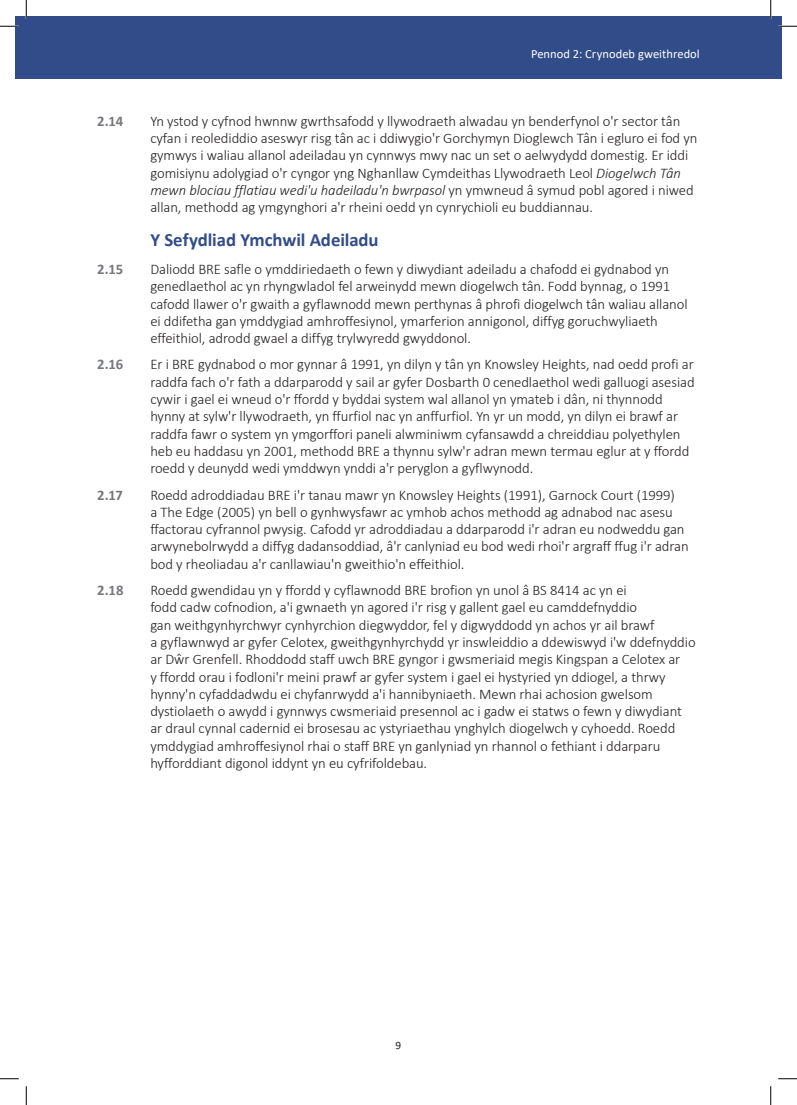
<style>
.page{position:relative;width:797px;height:1105px;background:#fff}
.page>*{position:absolute;margin:0;border:0;box-sizing:border-box;transform-origin:0 0}
.BHead{font:700 18.75px "Calibri";letter-spacing:-.005em;color:#314c88}
.t1{font:300 14.75px/17.2px "Calibri";letter-spacing:-.005em;color:#231f20}
.t2{font:700 14.75px "Calibri";letter-spacing:-.01em;color:#76787b}
.t3{font:12.5px "Calibri";letter-spacing:.005em;color:#fff}
.t4{font:11.25px "Calibri";color:#231f20}
.s1{font-style:italic}
</style>
<div class="page">
<div style="left:16px;top:16px;width:10px;height:63px;background:#314c88"></div>
<div style="left:26px;top:16px;width:755px;height:63px;background:#314c88"></div>
<svg style="left:0;top:25px;width:19px;height:2px"></svg>
<svg style="left:778px;top:25px;width:19px;height:2px"></svg>
<svg style="left:0;top:1078px;width:19px;height:1px"></svg>
<svg style="left:778px;top:1078px;width:19px;height:1px"></svg>
<svg style="left:25px;top:0;width:2px;height:19px"></svg>
<svg style="left:25px;top:1086px;width:2px;height:19px"></svg>
<svg style="left:770px;top:0;width:1px;height:19px"></svg>
<svg style="left:770px;top:1086px;width:1px;height:19px"></svg>
<p class="t3" style="left:531px;top:45px;width:170px">Pennod 2: Crynodeb gweithredol</p>
<p class="t2" style="left:97px;top:111px;width:28px">2.14</p>
<p class="t1" style="left:150px;top:112px;width:548px">Yn ystod y cyfnod hwnnw gwrthsafodd y llywodraeth alwadau yn benderfynol o'r sector tân cyfan i reolediddio aseswyr risg tân ac i ddiwygio'r Gorchymyn Dioglewch Tân i egluro ei fod yn gymwys i waliau allanol adeiladau yn cynnwys mwy nac un set o aelwydydd domestig. Er iddi gomisiynu adolygiad o'r cyngor yng Nghanllaw Cymdeithas Llywodraeth Leol <span class="s1">Diogelwch Tân mewn blociau fflatiau wedi'u hadeiladu'n bwrpasol</span> yn ymwneud â symud pobl agored i niwed allan, methodd ag ymgynghori a'r rheini oedd yn cynrychioli eu buddiannau.</p>
<h3 class="BHead" style="left:150px;top:227px;width:230px">Y Sefydliad Ymchwil Adeiladu</h3>
<p class="t2" style="left:97px;top:259px;width:28px">2.15</p>
<p class="t1" style="left:150px;top:260px;width:539px">Daliodd BRE safle o ymddiriedaeth o fewn y diwydiant adeiladu a chafodd ei gydnabod yn genedlaethol ac yn rhyngwladol fel arweinydd mewn diogelwch tân. Fodd bynnag, o 1991 cafodd llawer o'r gwaith a gyflawnodd mewn perthynas â phrofi diogelwch tân waliau allanol ei ddifetha gan ymddygiad amhroffesiynol, ymarferion annigonol, diffyg goruchwyliaeth effeithiol, adrodd gwael a diffyg trylwyredd gwyddonol.</p>
<p class="t2" style="left:97px;top:354px;width:28px">2.16</p>
<p class="t1" style="left:150px;top:356px;width:546px">Er i BRE gydnabod o mor gynnar â 1991, yn dilyn y tân yn Knowsley Heights, nad oedd profi ar raddfa fach o'r fath a ddarparodd y sail ar gyfer Dosbarth 0 cenedlaethol wedi galluogi asesiad cywir i gael ei wneud o'r ffordd y byddai system wal allanol yn ymateb i dân, ni thynnodd hynny at sylw'r llywodraeth, yn ffurfiol nac yn anffurfiol. Yn yr un modd, yn dilyn ei brawf ar raddfa fawr o system yn ymgorffori paneli alwminiwm cyfansawdd a chreiddiau polyethylen heb eu haddasu yn 2001, methodd BRE a thynnu sylw'r adran mewn termau eglur at y ffordd roedd y deunydd wedi ymddwyn ynddi a'r peryglon a gyflwynodd.</p>
<p class="t2" style="left:97px;top:484px;width:27px">2.17</p>
<p class="t1" style="left:150px;top:486px;width:540px">Roedd adroddiadau BRE i'r tanau mawr yn Knowsley Heights (1991), Garnock Court (1999)<br>a The Edge (2005) yn bell o gynhwysfawr ac ymhob achos methodd ag adnabod nac asesu ffactorau cyfrannol pwysig. Cafodd yr adroddiadau a ddarparodd i'r adran eu nodweddu gan arwynebolrwydd a diffyg dadansoddiad, â'r canlyniad eu bod wedi rhoi'r argraff ffug i'r adran bod y rheoliadau a'r canllawiau'n gweithio'n effeithiol.</p>
<p class="t2" style="left:97px;top:580px;width:28px">2.18</p>
<p class="t1" style="left:150px;top:581px;width:547px">Roedd gwendidau yn y ffordd y cyflawnodd BRE brofion yn unol â BS 8414 ac yn ei<br>fodd cadw cofnodion, a'i gwnaeth yn agored i'r risg y gallent gael eu camddefnyddio<br>gan weithgynhyrchwyr cynhyrchion diegwyddor, fel y digwyddodd yn achos yr ail brawf<br>a gyflawnwyd ar gyfer Celotex, gweithgynhyrchydd yr inswleiddio a ddewiswyd i'w ddefnyddio ar Dŵr Grenfell. Rhoddodd staff uwch BRE gyngor i gwsmeriaid megis Kingspan a Celotex ar<br>y ffordd orau i fodloni'r meini prawf ar gyfer system i gael ei hystyried yn ddiogel, a thrwy hynny'n cyfaddadwdu ei chyfanrwydd a'i hannibyniaeth. Mewn rhai achosion gwelsom dystiolaeth o awydd i gynnwys cwsmeriaid presennol ac i gadw ei statws o fewn y diwydiant ar draul cynnal cadernid ei brosesau ac ystyriaethau ynghylch diogelwch y cyhoedd. Roedd ymddygiad amhroffesiynol rhai o staff BRE yn ganlyniad yn rhannol o fethiant i ddarparu hyfforddiant digonol iddynt yn eu cyfrifoldebau.</p>
<p class="t4" style="left:395px;top:1037px;width:7px">9</p>
</div>
